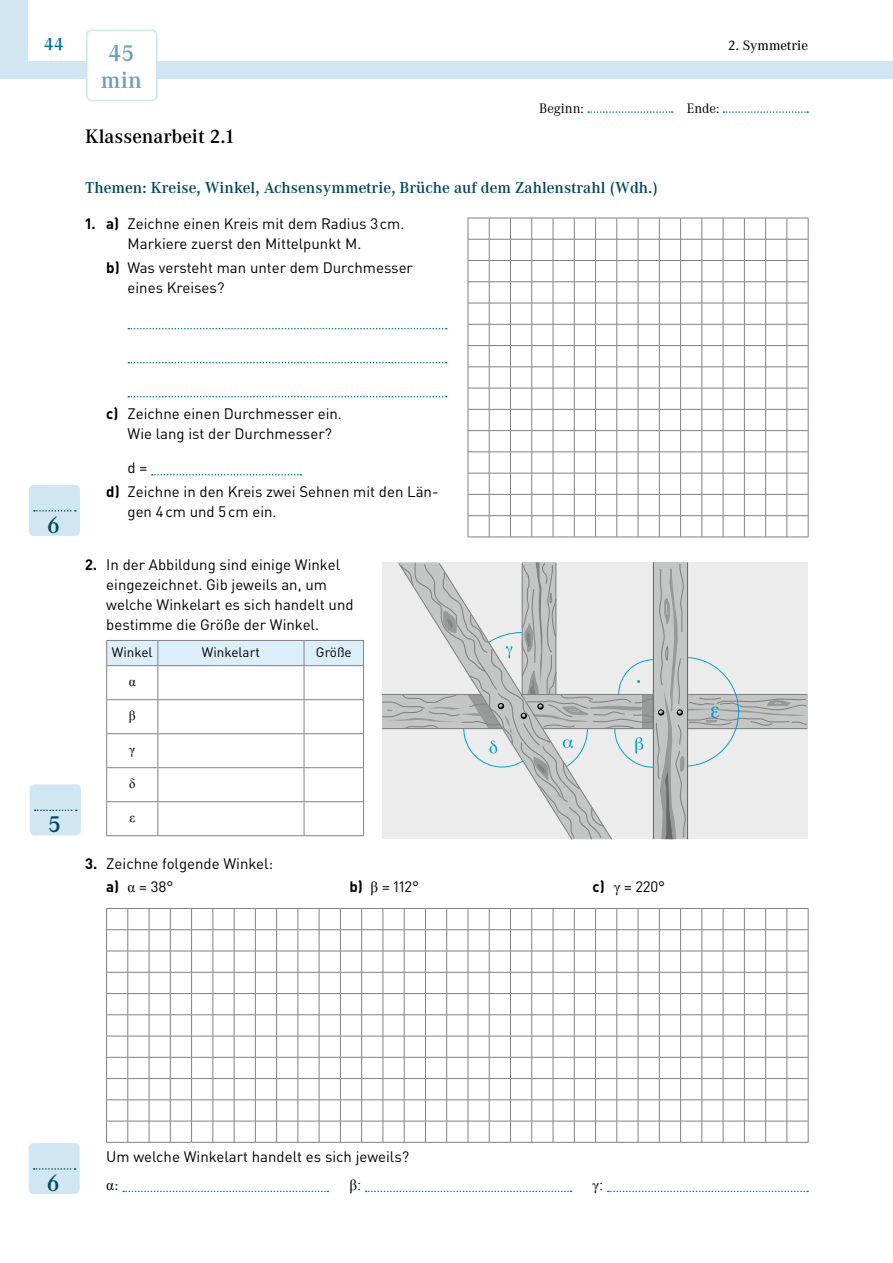
<style>
.page{position:relative;width:893px;height:1263px;background:#fff}
.page>*{position:absolute;margin:0;border:0;box-sizing:border-box;transform-origin:0 0}
.t1{font:24px/27px "Corporate ATOT Dem";color:#6ca1b8;text-align:center}
.t2{font:24px "Corporate ATOT Dem";color:#004760}
.t3{font:20.25px "Corporate ATOT Dem";color:#000}
.t4{font:18px "Corporate ATOT Dem";color:#00749b}
.t5{font:16.5px "Corporate ATOT Dem";color:#004760}
.t6{font:15px/20px "DINOT";color:#000}
.t7{font:15px "Times New Roman";color:#000}
.t8{font:14.25px "Corporate ATOT";color:#000}
.t9{font:500 14.25px "Corporate ATOT";color:#000}
.t10{font:13.5px "DINOT";color:#000}
.t11{font:13.5px "Times New Roman";color:#000}
.s1{font-weight:700}
.s2{font-family:"Times New Roman"}
.s3{font-family:"DINOT"}
</style>
<div class="page">
<div style="left:0;top:0;width:893px;height:79px;background:#d1e6f3"></div>
<div style="left:29px;top:0;width:864px;height:61px;background:#fff"></div>
<div style="left:87px;top:30px;width:70px;height:70px;background:#fff;border-radius:5px"></div>
<div style="left:86px;top:30px;width:72px;height:71px;border:2px solid #d1e6f3;border-radius:5px"></div>
<svg style="left:588px;top:111px;width:85px;height:2px"></svg>
<svg style="left:724px;top:111px;width:84px;height:2px"></svg>
<svg style="left:128px;top:328px;width:319px;height:1px"></svg>
<svg style="left:128px;top:362px;width:319px;height:1px"></svg>
<svg style="left:128px;top:396px;width:319px;height:1px"></svg>
<svg style="left:152px;top:474px;width:149px;height:1px"></svg>
<svg style="left:468px;top:218px;width:341px;height:320px"></svg>
<svg style="left:106px;top:640px;width:258px;height:196px"></svg>
<hr style="left:106px;top:665px;width:52px;height:1px;background:#818281">
<hr style="left:158px;top:665px;width:146px;height:1px;background:#818281">
<hr style="left:304px;top:665px;width:60px;height:1px;background:#818281">
<svg style="left:106px;top:908px;width:703px;height:235px"></svg>
<svg style="left:123px;top:1190px;width:205px;height:2px"></svg>
<svg style="left:366px;top:1190px;width:206px;height:2px"></svg>
<svg style="left:608px;top:1190px;width:200px;height:2px"></svg>
<div style="left:29px;top:485px;width:51px;height:51px;background:#d1e6f3;border-radius:5px"></div>
<svg style="left:34px;top:510px;width:42px;height:2px"></svg>
<svg style="left:382px;top:562px;width:425px;height:278px;background:#dbdddd"></svg>
<hr style="left:543px;top:728px;width:110px;height:1px;background:#818281">
<svg style="left:438px;top:562px;width:175px;height:278px;background:#d4d5d6"></svg>
<div style="left:30px;top:784px;width:51px;height:51px;background:#d1e6f3;border-radius:5px"></div>
<svg style="left:35px;top:809px;width:42px;height:2px"></svg>
<div style="left:29px;top:1143px;width:51px;height:51px;background:#d1e6f3;border-radius:5px"></div>
<svg style="left:34px;top:1168px;width:42px;height:2px"></svg>
<p class="t4" style="left:44px;top:34px;width:21px">44</p>
<p class="t9" style="left:728px;top:38px;width:81px">2. Symmetrie</p>
<h1 class="t1" style="left:101px;top:40px;width:42px">45 min</h1>
<p class="t8" style="left:539px;top:100px;width:46px">Beginn:</p>
<p class="t8" style="left:687px;top:100px;width:34px">Ende:</p>
<h2 class="t3" style="left:85px;top:125px;width:152px">Klassenarbeit 2.1</h2>
<p class="t5" style="left:85px;top:178px;width:574px">Themen: Kreise, Winkel, Achsensymmetrie, Brüche auf dem Zahlenstrahl (Wdh.)</p>
<p class="t6" style="left:85px;top:213px;width:321px;text-align:center"><span class="s1">1. a)</span> Zeichne einen Kreis mit dem Radius 3cm.<br>Markiere zuerst den Mittelpunkt M.</p>
<p class="t6" style="left:128px;top:257px;width:287px;text-indent:-21px"><span class="s1">b)</span> Was versteht man unter dem Durchmesser eines Kreises?</p>
<h1 class="t2" style="left:47px;top:512px;width:14px">6</h1>
<h1 class="t2" style="left:48px;top:811px;width:14px">5</h1>
<p class="t6" style="left:128px;top:403px;width:216px;text-indent:-21px"><span class="s1">c)</span> Zeichne einen Durchmesser ein.<br>Wie lang ist der Durchmesser?</p>
<p class="t6" style="left:106px;top:455px;width:334px;line-height:24.2px;text-indent:21px">d=<br><span class="s1">d)</span> Zeichne in den Kreis zwei Sehnen mit den Län-</p>
<p class="t6" style="left:128px;top:501px;width:151px">gen 4cm und 5cm ein.</p>
<p class="t6" style="left:106px;top:554px;width:249px;text-indent:-21px"><span class="s1">2.</span> In der Abbildung sind einige Winkel eingezeichnet. Gib jeweils an, um welche Winkelart es sich handelt und bestimme die Größe der Winkel.</p>
<p class="t10" style="left:112px;top:643px;width:42px">Winkel</p>
<p class="t10" style="left:202px;top:643px;width:59px">Winkelart</p>
<p class="t10" style="left:316px;top:643px;width:37px">Größe</p>
<p class="t11" style="left:129px;top:673px;width:9px">α</p>
<p class="t11" style="left:129px;top:707px;width:8px">β</p>
<p class="t11" style="left:129px;top:741px;width:7px">γ</p>
<p class="t11" style="left:129px;top:775px;width:8px">δ</p>
<p class="t11" style="left:129px;top:809px;width:7px">ε</p>
<p class="t6" style="left:106px;top:851px;width:168px;line-height:23.1px;text-indent:-21px"><span class="s1">3.</span> Zeichne folgende Winkel: <span class="s1">a)</span> <span class="s2">α</span> = 38°</p>
<p class="t6" style="left:349px;top:876px;width:71px"><span class="s1">b)</span> <span class="s2">β</span> = 112°</p>
<p class="t6" style="left:593px;top:876px;width:74px"><span class="s1">c)</span> <span class="s2">γ</span> = 220°</p>
<h1 class="t2" style="left:47px;top:1170px;width:14px">6</h1>
<p class="t6" style="left:106px;top:1146px;width:305px">Um welche Winkelart handelt es sich jeweils?</p>
<p class="t7" style="left:106px;top:1175px;width:14px">α<span class="s3">:</span></p>
<p class="t7" style="left:349px;top:1175px;width:13px">β:</p>
<p class="t7" style="left:593px;top:1175px;width:12px">γ:</p>
</div>
